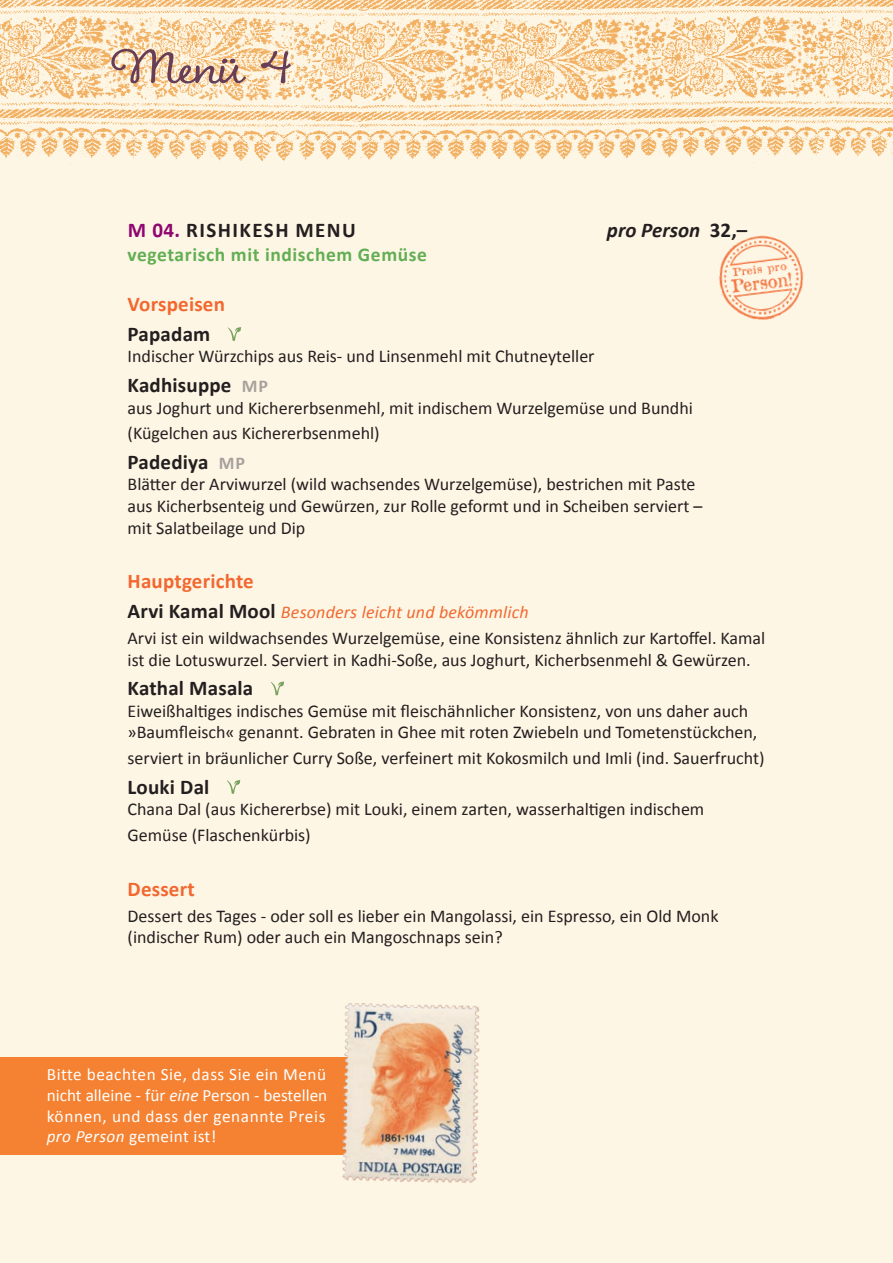
<style>
.page{position:relative;width:893px;height:1263px;background:#fef6e4}
.page>*{position:absolute;margin:0;border:0;box-sizing:border-box;transform-origin:0 0}
.t1{font:51.6px "Boucherie Cursive W01";color:#673e55;scale:1.11 1}
.t2{font:700 21px "Calibri";letter-spacing:.01em;color:#231f20}
.t3{font:700 21px "Calibri";letter-spacing:.01em;color:#f26830}
.t4{font:700 21px "Calibri";letter-spacing:.07em;color:#231f20}
.t5{font:italic 700 21px "Calibri";color:#231f20}
.t6{font:700 19.5px "Calibri";letter-spacing:.03em;color:#62ae54}
.t7{font:18px/21.6px "Calibri";color:#231f20}
.t8{font:17.25px/20.7px "Calibri";letter-spacing:.02em;color:#fff;text-align:justify}
.s1{color:#8f0670}
.s2{font-style:normal}
.s3{font-size:18px;color:#a7a19d}
.s4{font-weight:700;font-size:21px}
.s5{font-style:italic;color:#f26830}
.s6{font-style:italic}
</style>
<div class="page">
<img style="left:0;top:0;width:893px;height:167px">
<svg style="left:228px;top:327px;width:13px;height:14px"></svg>
<svg style="left:271px;top:681px;width:13px;height:14px"></svg>
<svg style="left:227px;top:780px;width:13px;height:14px"></svg>
<img style="left:719px;top:235px;width:85px;height:85px">
<div style="left:0;top:1057px;width:399px;height:97px;background:#f48232"></div>
<img style="left:339px;top:1003px;width:141px;height:180px">
<h1 class="t1" style="left:111px;top:38px;width:163px">Menü 4</h1>
<p class="t4" style="left:128px;top:217px;width:229px"><span class="s1">M 04.</span> RISHIKESH MENU</p>
<p class="t5" style="left:607px;top:217px;width:142px">pro Person <span class="s2">32,–</span></p>
<p class="t6" style="left:128px;top:242px;width:301px">vegetarisch mit indischem Gemüse</p>
<p class="t3" style="left:128px;top:291px;width:99px">Vorspeisen</p>
<p class="t2" style="left:128px;top:321px;width:84px">Papadam</p>
<p class="t7" style="left:128px;top:345px;width:468px">Indischer Würzchips aus Reis- und Linsenmehl mit Chutneyteller</p>
<p class="t2" style="left:128px;top:372px;width:142px">Kadhisuppe <span class="s3">MP</span></p>
<p class="t7" style="left:128px;top:394px;width:567px;line-height:25.2px">aus Joghurt und Kichererbsenmehl, mit indischem Wurzelgemüse und Bundhi (Kügelchen aus Kichererbsenmehl)</p>
<p class="t2" style="left:128px;top:449px;width:119px">Padediya <span class="s3">MP</span></p>
<p class="t7" style="left:128px;top:473px;width:576px">Blätter der Arviwurzel (wild wachsendes Wurzelgemüse), bestrichen mit Paste aus Kicherbsenteig und Gewürzen, zur Rolle geformt und in Scheiben serviert – mit Salatbeilage und Dip</p>
<p class="t3" style="left:128px;top:568px;width:128px">Hauptgerichte</p>
<p class="t7" style="left:128px;top:598px;width:639px;line-height:25.8px"><span class="s4">Arvi Kamal Mool</span> <span class="s5">Besonders leicht und bekömmlich<br></span>Arvi ist ein wildwachsendes Wurzelgemüse, eine Konsistenz ähnlich zur Kartoffel. Kamal</p>
<p class="t7" style="left:128px;top:648px;width:625px">ist die Lotuswurzel. Serviert in Kadhi-Soße, aus Joghurt, Kicherbsenmehl &amp; Gewürzen.</p>
<p class="t2" style="left:128px;top:675px;width:127px">Kathal Masala</p>
<p class="t7" style="left:128px;top:699px;width:631px">Eiweißhaltiges indisches Gemüse mit fleischähnlicher Konsistenz, von uns daher auch »Baumfleisch« genannt. Gebraten in Ghee mit roten Zwiebeln und Tometenstückchen,</p>
<p class="t7" style="left:128px;top:746px;width:639px">serviert in bräunlicher Curry Soße, verfeinert mit Kokosmilch und Imli (ind. Sauerfrucht)</p>
<p class="t2" style="left:128px;top:774px;width:83px">Louki Dal</p>
<p class="t7" style="left:128px;top:796px;width:578px;line-height:25.8px">Chana Dal (aus Kichererbse) mit Louki, einem zarten, wasserhaltigen indischem<br>Gemüse (Flaschenkürbis)</p>
<p class="t3" style="left:128px;top:876px;width:69px">Dessert</p>
<p class="t7" style="left:128px;top:904px;width:592px">Dessert des Tages - oder soll es lieber ein Mangolassi, ein Espresso, ein Old Monk (indischer Rum) oder auch ein Mangoschnaps sein?</p>
<p class="t8" style="left:47px;top:1063px;width:282px">Bitte beachten Sie, dass Sie ein Menü nicht alleine - für <span class="s6">eine</span> Person - bestellen können, und dass der genannte Preis <span class="s6">pro Person</span> gemeint ist!</p>
</div>
